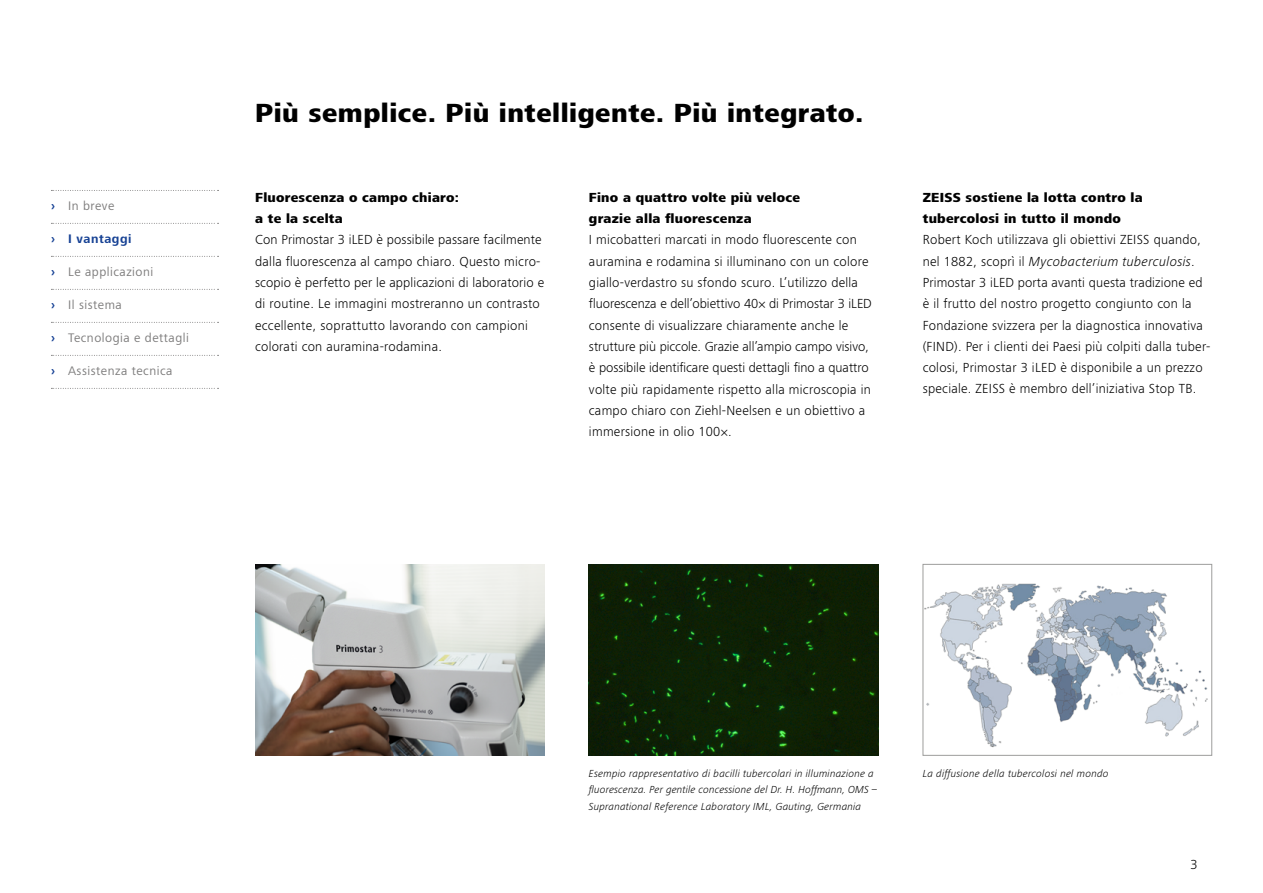
<style>
.page{position:relative;width:1263px;height:893px;background:#fff}
.page>*{position:absolute;margin:0;border:0;box-sizing:border-box;transform-origin:0 0}
.t1{font:800 27px "ZEISS Frutiger Next W1 G";letter-spacing:.02em;color:#000}
.t2{font:300 13.5px/21.3px "ZEISS Frutiger Next W1 G";letter-spacing:.02em;color:#000}
.t3{font:800 13.5px/21.3px "ZEISS Frutiger Next W1 G";letter-spacing:.02em;color:#000}
.t4{font:12.75px "ZEISS Frutiger Next W1 G";letter-spacing:.04em;color:#7c7b7b}
.t5{font:700 12.75px "ZEISS Frutiger Next W1 G";letter-spacing:.04em;color:#164194}
.t6{font:italic 300 10.5px/16.5px "ZEISS Frutiger Next W1 G";letter-spacing:.02em;color:#000}
.s1{font-weight:700;color:#164194}
.s2{font-style:italic}
</style>
<div class="page">
<img style="left:925px;top:583px;width:283px;height:165px">
<div style="left:923px;top:564px;width:289px;height:191px;border:1px solid #9d9d9c"></div>
<div style="left:589px;top:564px;width:289px;height:191px;background:#0e2004"></div>
<img style="left:255px;top:564px;width:289px;height:191px">
<svg style="left:51px;top:190px;width:168px;height:1px"></svg>
<svg style="left:51px;top:223px;width:168px;height:1px"></svg>
<svg style="left:51px;top:256px;width:168px;height:1px"></svg>
<svg style="left:51px;top:289px;width:168px;height:1px"></svg>
<svg style="left:51px;top:322px;width:168px;height:1px"></svg>
<svg style="left:51px;top:355px;width:168px;height:1px"></svg>
<svg style="left:51px;top:388px;width:168px;height:1px"></svg>
<p class="t4" style="left:51px;top:197px;width:65px"><span class="s1">›</span> In breve</p>
<p class="t5" style="left:51px;top:230px;width:82px">› I vantaggi</p>
<p class="t4" style="left:51px;top:263px;width:104px"><span class="s1">›</span> Le applicazioni</p>
<p class="t4" style="left:51px;top:296px;width:72px"><span class="s1">›</span> Il sistema</p>
<p class="t4" style="left:51px;top:329px;width:139px"><span class="s1">›</span> Tecnologia e dettagli</p>
<p class="t4" style="left:51px;top:362px;width:123px"><span class="s1">›</span> Assistenza tecnica</p>
<h1 class="t1" style="left:255px;top:93px;width:610px">Più semplice. Più intelligente. Più integrato.</h1>
<p class="t3" style="left:255px;top:186px;width:205px">Fluorescenza o campo chiaro: a te la scelta</p>
<p class="t2" style="left:255px;top:228px;width:290px">Con Primostar 3 iLED è possibile passare facilmente dalla fluorescenza al campo chiaro. Questo micro&shy;scopio è perfetto per le applicazioni di laboratorio e di routine. Le immagini mostreranno un contrasto eccellente, soprattutto lavorando con campioni colorati con auramina-rodamina.</p>
<p class="t3" style="left:589px;top:186px;width:213px">Fino a quattro volte più veloce grazie alla fluorescenza</p>
<p class="t2" style="left:589px;top:229px;width:284px">I micobatteri marcati in modo fluorescente con auramina e rodamina si illuminano con un colore giallo-verdastro su sfondo scuro. L’utilizzo della fluorescenza e dell’obiettivo 40× di Primostar 3 iLED consente di visualizzare chiaramente anche le strutture più piccole. Grazie all’ampio campo visivo, è possibile identificare questi dettagli fino a quattro volte più rapidamente rispetto alla microscopia in campo chiaro con Ziehl-Neelsen e un obiettivo a immersione in olio 100×.</p>
<p class="t3" style="left:923px;top:186px;width:221px">ZEISS sostiene la lotta contro la tubercolosi in tutto il mondo</p>
<p class="t2" style="left:923px;top:228px;width:289px">Robert Koch utilizzava gli obiettivi ZEISS quando, nel 1882, scoprì il <span class="s2">Mycobacterium tuberculosis</span>.<br>Primostar 3 iLED porta avanti questa tradizione ed è il frutto del nostro progetto congiunto con la Fondazione svizzera per la diagnostica innovativa (FIND). Per i clienti dei Paesi più colpiti dalla tuber&shy;colosi, Primostar 3 iLED è disponibile a un prezzo speciale. ZEISS è membro dell’iniziativa Stop TB.</p>
<p class="t6" style="left:589px;top:765px;width:290px">Esempio rappresentativo di bacilli tubercolari in illuminazione a fluorescenza. Per gentile concessione del Dr. H. Hoffmann, OMS –<br>Supranational Reference Laboratory IML, Gauting, Germania</p>
<p class="t6" style="left:923px;top:765px;width:187px">La diffusione della tubercolosi nel mondo</p>
<p class="t2" style="left:1190px;top:853px;width:9px">3</p>
</div>
